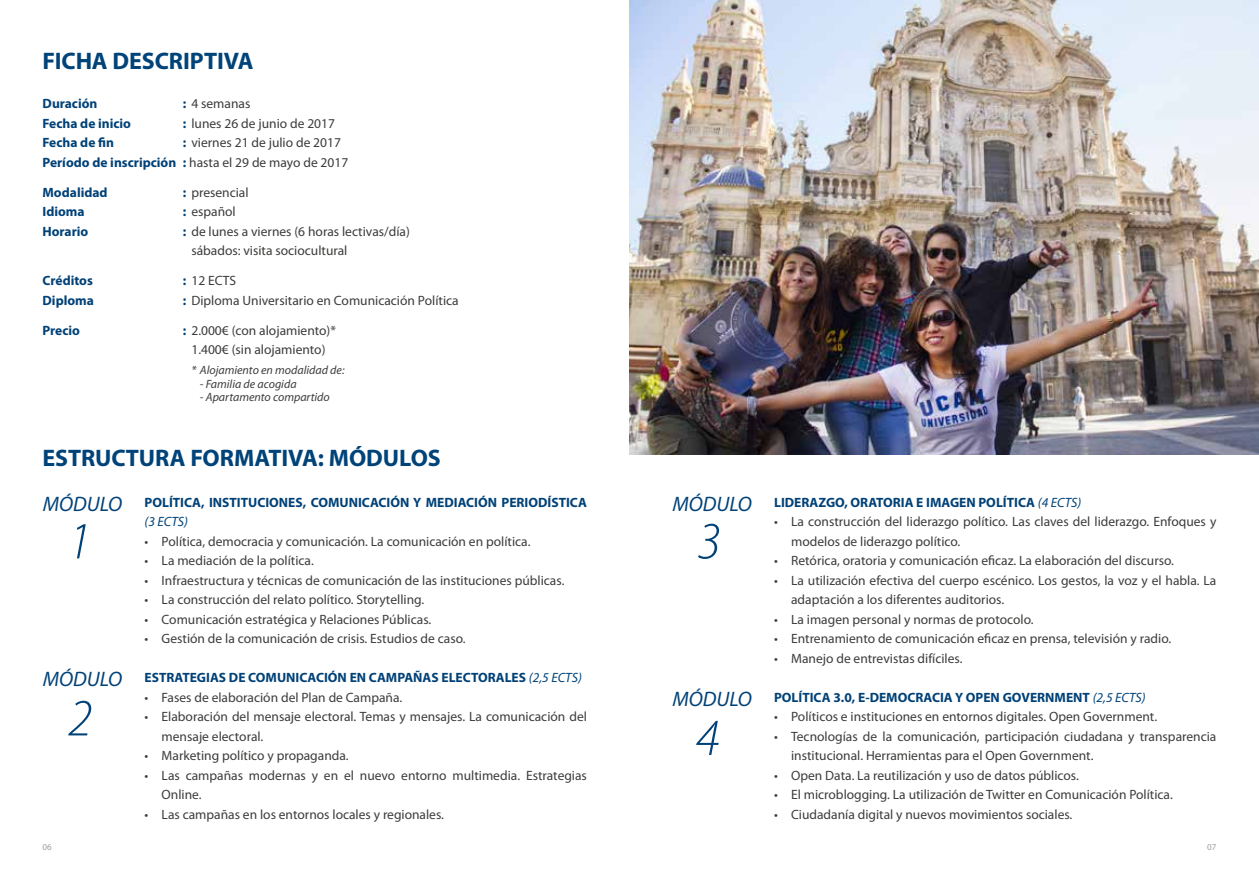
<style>
.page{position:relative;width:1259px;height:893px;background:#fff}
.page>*{position:absolute;margin:0;border:0;box-sizing:border-box;transform-origin:0 0}
.t1{font:italic 300 52.5px "Myriad Pro";color:#004177}
.t2{font:700 24px "Myriad Pro";letter-spacing:-.005em;color:#004379}
.t3{font:italic 21px "Myriad Pro";color:#004177}
.t4{font:13.5px/19.5px "Myriad Pro";color:#3c3c3b}
.t5{font:700 13.5px "Myriad Pro";color:#004177}
.t6{font:italic 13.5px "Myriad Pro";color:#004379}
.t7{font:italic 12px "Myriad Pro";color:#3c3c3b}
.t8{font:9px "Myriad Pro";color:#9d9d9c}
.s1{font-weight:700;color:#004177}
.s2{font-weight:400;font-style:italic;color:#004379}
</style>
<div class="page">
<img style="left:629px;top:0;width:630px;height:454px">
<h2 class="t2" style="left:43px;top:45px;width:212px">FICHA DESCRIPTIVA</h2>
<p class="t5" style="left:43px;top:95px;width:56px">Duración</p>
<p class="t4" style="left:183px;top:94px;width:69px"><span class="s1">:</span> 4 semanas</p>
<p class="t5" style="left:43px;top:115px;width:90px">Fecha de inicio</p>
<p class="t4" style="left:183px;top:113px;width:154px"><span class="s1">:</span> lunes 26 de junio de 2017</p>
<p class="t5" style="left:43px;top:134px;width:73px">Fecha de fin</p>
<p class="t4" style="left:43px;top:133px;width:307px;text-indent:140px"><span class="s1">:</span> viernes 21 de julio de 2017<br><span class="s1">Período de inscripción :</span> hasta el 29 de mayo de 2017</p>
<p class="t5" style="left:43px;top:184px;width:67px">Modalidad</p>
<p class="t4" style="left:183px;top:182px;width:67px"><span class="s1">:</span> presencial</p>
<p class="t5" style="left:43px;top:203px;width:44px">Idioma</p>
<p class="t4" style="left:183px;top:202px;width:54px"><span class="s1">:</span> español</p>
<p class="t5" style="left:43px;top:223px;width:47px">Horario</p>
<p class="t4" style="left:191px;top:221px;width:220px;text-indent:-9px"><span class="s1">:</span> de lunes a viernes (6 horas lectivas/día) sábados: visita sociocultural</p>
<p class="t5" style="left:43px;top:272px;width:52px">Créditos</p>
<p class="t4" style="left:183px;top:271px;width:55px"><span class="s1">:</span> 12 ECTS</p>
<p class="t5" style="left:43px;top:292px;width:53px">Diploma</p>
<p class="t4" style="left:183px;top:290px;width:277px"><span class="s1">:</span> Diploma Universitario en Comunicación Política</p>
<p class="t5" style="left:43px;top:322px;width:39px">Precio</p>
<p class="t4" style="left:183px;top:320px;width:155px;text-align:center"><span class="s1">:</span> 2.000€ (con alojamiento)*<br>1.400€ (sin alojamiento)</p>
<p class="t7" style="left:191px;top:363px;width:155px">* Alojamiento en modalidad de:</p>
<p class="t7" style="left:200px;top:376px;width:98px">- Familia de acogida</p>
<p class="t7" style="left:200px;top:390px;width:131px">- Apartamento compartido</p>
<h2 class="t2" style="left:43px;top:442px;width:400px">ESTRUCTURA FORMATIVA: MÓDULOS</h2>
<h3 class="t3" style="left:43px;top:491px;width:81px">MÓDULO</h3>
<h3 class="t3" style="left:672px;top:491px;width:81px">MÓDULO</h3>
<p class="t5" style="left:145px;top:493px;width:444px">POLÍTICA, INSTITUCIONES, COMUNICACIÓN Y MEDIACIÓN PERIODÍSTICA</p>
<p class="t6" style="left:145px;top:513px;width:45px">(3 ECTS)</p>
<p class="t4" style="left:145px;top:531px;width:387px">• Política, democracia y comunicación. La comunicación en política.</p>
<p class="t4" style="left:145px;top:551px;width:171px">• La mediación de la política.</p>
<p class="t4" style="left:145px;top:570px;width:421px">• Infraestructura y técnicas de comunicación de las instituciones públicas.</p>
<p class="t4" style="left:145px;top:590px;width:281px">• La construcción del relato político. Storytelling.</p>
<p class="t4" style="left:145px;top:609px;width:288px">• Comunicación estratégica y Relaciones Públicas.</p>
<p class="t4" style="left:145px;top:629px;width:322px">• Gestión de la comunicación de crisis. Estudios de caso.</p>
<p class="t5" style="left:145px;top:669px;width:439px">ESTRATEGIAS DE COMUNICACIÓN EN CAMPAÑAS ELECTORALES <span class="s2">(2,5 ECTS)</span></p>
<p class="t4" style="left:145px;top:687px;width:259px">• Fases de elaboración del Plan de Campaña.</p>
<p class="t4" style="left:162px;top:707px;width:427px;text-indent:-17px">• Elaboración del mensaje electoral. Temas y mensajes. La comunicación del mensaje electoral.</p>
<p class="t4" style="left:145px;top:746px;width:206px">• Marketing político y propaganda.</p>
<p class="t4" style="left:162px;top:765px;width:427px;text-indent:-17px">• Las campañas modernas y en el nuevo entorno multimedia. Estrategias<br>Online.</p>
<p class="t4" style="left:145px;top:804px;width:301px">• Las campañas en los entornos locales y regionales.</p>
<h1 class="t1" style="left:67px;top:509px;width:26px">1</h1>
<h1 class="t1" style="left:697px;top:509px;width:26px">3</h1>
<h3 class="t3" style="left:43px;top:666px;width:81px">MÓDULO</h3>
<h3 class="t3" style="left:672px;top:686px;width:81px">MÓDULO</h3>
<h1 class="t1" style="left:68px;top:686px;width:26px">2</h1>
<h1 class="t1" style="left:695px;top:706px;width:26px">4</h1>
<p class="t5" style="left:774px;top:493px;width:309px">LIDERAZGO, ORATORIA E IMAGEN POLÍTICA <span class="s2">(4 ECTS)</span></p>
<p class="t4" style="left:791px;top:512px;width:427px;text-indent:-17px">• La construcción del liderazgo político. Las claves del liderazgo. Enfoques y modelos de liderazgo político.</p>
<p class="t4" style="left:774px;top:551px;width:401px">• Retórica, oratoria y comunicación eficaz. La elaboración del discurso.</p>
<p class="t4" style="left:791px;top:570px;width:427px;text-indent:-17px">• La utilización efectiva del cuerpo escénico. Los gestos, la voz y el habla. La adaptación a los diferentes auditorios.</p>
<p class="t4" style="left:774px;top:609px;width:261px">• La imagen personal y normas de protocolo.</p>
<p class="t4" style="left:774px;top:629px;width:398px">• Entrenamiento de comunicación eficaz en prensa, televisión y radio.</p>
<p class="t4" style="left:774px;top:648px;width:190px">• Manejo de entrevistas difíciles.</p>
<p class="t5" style="left:774px;top:688px;width:373px">POLÍTICA 3.0, E-DEMOCRACIA Y OPEN GOVERNMENT <span class="s2">(2,5 ECTS)</span></p>
<p class="t4" style="left:774px;top:707px;width:384px">• Políticos e instituciones en entornos digitales. Open Government.</p>
<p class="t4" style="left:791px;top:726px;width:427px;text-indent:-17px">• Tecnologías de la comunicación, participación ciudadana y transparencia institucional. Herramientas para el Open Government.</p>
<p class="t4" style="left:774px;top:765px;width:306px">• Open Data. La reutilización y uso de datos públicos.</p>
<p class="t4" style="left:774px;top:785px;width:400px">• El microblogging. La utilización de Twitter en Comunicación Política.</p>
<p class="t4" style="left:774px;top:804px;width:300px">• Ciudadanía digital y nuevos movimientos sociales.</p>
<p class="t8" style="left:43px;top:842px;width:11px">06</p>
<p class="t8" style="left:1207px;top:842px;width:11px">07</p>
</div>
